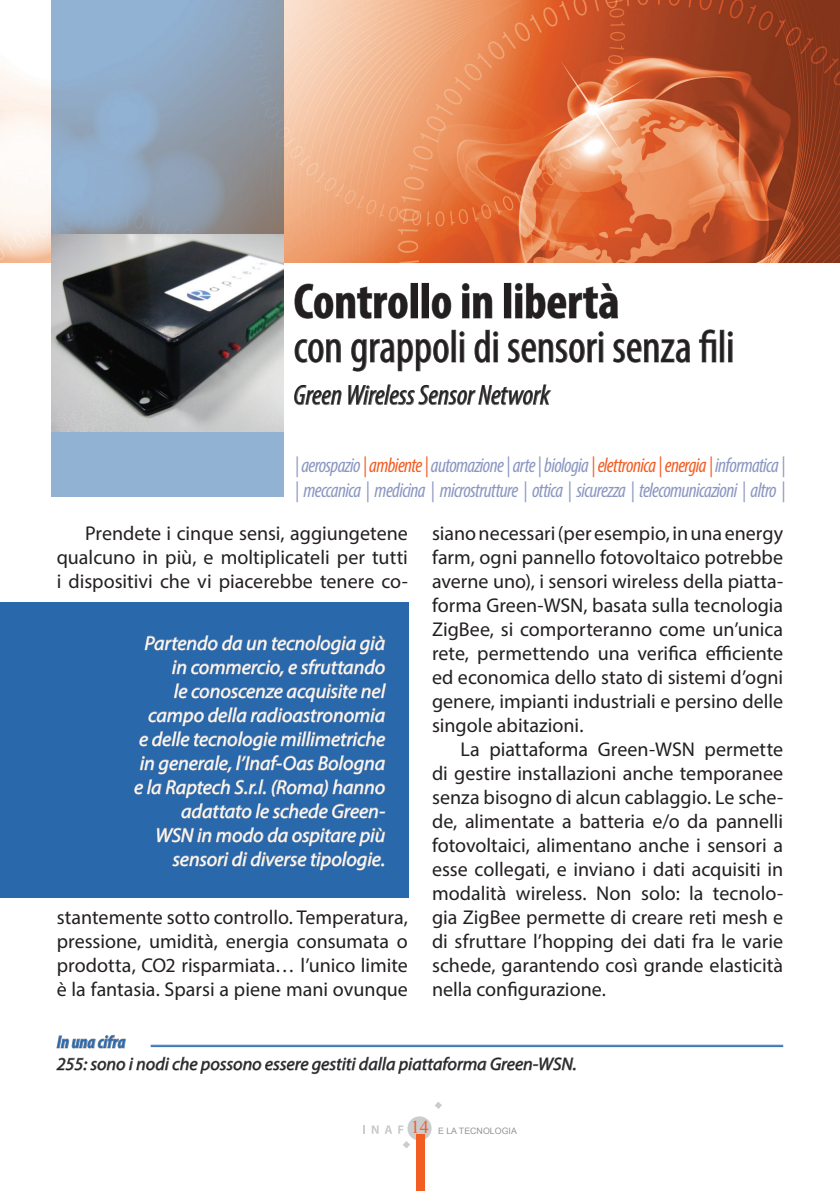
<style>
.page{position:relative;width:840px;height:1191px;background:#fff}
.page>*{position:absolute;margin:0;border:0;box-sizing:border-box;transform-origin:0 0}
.t1{font:700 condensed 50px "Myriad Pro";letter-spacing:-.005em;color:#231f20}
.t2{font:condensed 46px "Myriad Pro";letter-spacing:-.005em;color:#231f20}
.t3{font:italic condensed 28px "Myriad Pro";color:#231f20}
.t4{font:italic condensed 20.8px/25px "Myriad Pro";letter-spacing:-.03em;color:#8a97c1}
.t5{font:20px/24px "Myriad Pro";color:#231f20;text-align:justify}
.t6{font:italic 20px/24px "Myriad Pro";color:#fff;text-align:right}
.t7{font:italic 18px "Myriad Pro";color:#231f20}
.t8{font:italic 700 condensed 18px "Myriad Pro";color:#2a68ac}
.t9{font:8.8px "Arial";color:#939598}
.s1{color:#f25d24}
.s2{font-family:"Times New Roman";font-size:18px;color:#f25d24}
</style>
<div class="page">
<svg style="left:363px;top:1125px;width:2px;height:8px"></svg>
<svg style="left:371px;top:1125px;width:7px;height:8px"></svg>
<svg style="left:385px;top:1125px;width:7px;height:8px"></svg>
<svg style="left:398px;top:1125px;width:5px;height:8px"></svg>
<div style="left:407px;top:1116px;width:24px;height:24px;background:#cbccce;border-radius:50%"></div>
<svg style="left:403px;top:1141px;width:7px;height:7px"></svg>
<svg style="left:435px;top:1102px;width:7px;height:7px"></svg>
<div style="left:415px;top:1134px;width:9px;height:57px;background:#f25d24"></div>
<img style="left:0;top:0;width:839px;height:263px">
<svg style="left:51px;top:0;width:232px;height:497px;background:#90a6be"></svg>
<svg style="left:294px;top:384px;width:257px;height:22px"></svg>
<svg style="left:56px;top:1034px;width:70px;height:15px"></svg>
<svg style="left:56px;top:1056px;width:519px;height:18px"></svg>
<div style="left:0;top:602px;width:408px;height:296px;background:#2a68ac"></div>
<svg style="left:134px;top:635px;width:252px;height:184px"></svg>
<svg style="left:156px;top:827px;width:229px;height:44px"></svg>
<svg style="left:294px;top:283px;width:114px;height:36px"></svg>
<div style="left:410px;top:283px;width:7px;height:35px;border:1px solid #75777a"></div>
<div style="left:421px;top:283px;width:7px;height:35px;border:1px solid #75777a"></div>
<svg style="left:431px;top:292px;width:20px;height:27px"></svg>
<svg style="left:461px;top:283px;width:31px;height:36px"></svg>
<div style="left:504px;top:283px;width:6px;height:35px;border:1px solid #75777a"></div>
<svg style="left:514px;top:282px;width:104px;height:37px"></svg>
<svg style="left:294px;top:338px;width:47px;height:25px"></svg>
<svg style="left:351px;top:338px;width:98px;height:34px"></svg>
<div style="left:452px;top:330px;width:3px;height:32px;border:1px solid #75777a"></div>
<div style="left:460px;top:340px;width:3px;height:22px;border:1px solid #75777a"></div>
<svg style="left:459px;top:332px;width:5px;height:4px"></svg>
<svg style="left:474px;top:329px;width:23px;height:34px"></svg>
<svg style="left:507px;top:332px;width:96px;height:31px"></svg>
<svg style="left:613px;top:338px;width:77px;height:25px"></svg>
<svg style="left:699px;top:329px;width:17px;height:34px"></svg>
<div style="left:720px;top:330px;width:3px;height:32px;border:1px solid #75777a"></div>
<div style="left:728px;top:340px;width:3px;height:22px;border:1px solid #75777a"></div>
<svg style="left:727px;top:332px;width:5px;height:4px"></svg>
<img style="left:51px;top:234px;width:232px;height:197px">
<hr style="left:150px;top:1045px;width:632px;height:1px;background:#2a68ac">
<hr style="left:150px;top:1046px;width:632px;height:1px;background:#2a68ac">
<h1 class="t1" style="left:293px;top:270px;width:327px">Controllo in libertà</h1>
<h2 class="t2" style="left:293px;top:319px;width:442px">con grappoli di sensori senza fili</h2>
<h3 class="t3" style="left:293px;top:378px;width:257px">Green Wireless Sensor Network</h3>
<p class="t4" style="left:295px;top:452px;width:491px">| aerospazio <span class="s1">| ambiente |</span> automazione | arte | biologia <span class="s1">| elettronica | energia |</span> informatica | | meccanica | medicina | microstrutture | ottica | sicurezza | telecomunicazioni | altro |</p>
<p class="t5" style="left:57px;top:520px;width:352px;text-indent:28px">Prendete i cinque sensi, aggiungetene qualcuno in più, e moltiplicateli per tutti i dispositivi che vi piacerebbe tenere co-</p>
<p class="t6" style="left:134px;top:630px;width:252px">Partendo da un tecnologia già in commercio, e sfruttando<br>le conoscenze acquisite nel campo della radioastronomia<br>e delle tecnologie millimetriche in generale, l’Inaf-Oas Bologna e la Raptech S.r.l. (Roma) hanno adattato le schede Green-<br>WSN in modo da ospitare più sensori di diverse tipologie.</p>
<p class="t5" style="left:57px;top:904px;width:352px">stantemente sotto controllo. Temperatura, pressione, umidità, energia consumata o prodotta, CO2 risparmiata… l’unico limite è la fantasia. Sparsi a piene mani ovunque</p>
<p class="t5" style="left:432px;top:520px;width:352px">siano necessari (per esempio, in una energy farm, ogni pannello fotovoltaico potrebbe averne uno), i sensori wireless della piatta&shy;forma Green-WSN, basata sulla tecnologia ZigBee, si comporteranno come un’unica rete, permettendo una verifica efficiente ed economica dello stato di sistemi d’ogni genere, impianti industriali e persino delle singole abitazioni.</p>
<p class="t5" style="left:432px;top:736px;width:352px;text-indent:28px">La piattaforma Green-WSN permette di gestire installazioni anche temporanee senza bisogno di alcun cablaggio. Le sche&shy;de, alimentate a batteria e/o da pannelli fotovoltaici, alimentano anche i sensori a esse collegati, e inviano i dati acquisiti in modalità wireless. Non solo: la tecnolo&shy;gia ZigBee permette di creare reti mesh e di sfruttare l’hopping dei dati fra le varie schede, garantendo così grande elasticità nella configurazione.</p>
<p class="t8" style="left:57px;top:1030px;width:70px">In una cifra</p>
<p class="t7" style="left:57px;top:1052px;width:521px">255: sono i nodi che possono essere gestiti dalla piattaforma Green-WSN.</p>
<p class="t9" style="left:411px;top:1125px;width:107px"><span class="s2">14</span> E LA TECNOLOGIA</p>
</div>
